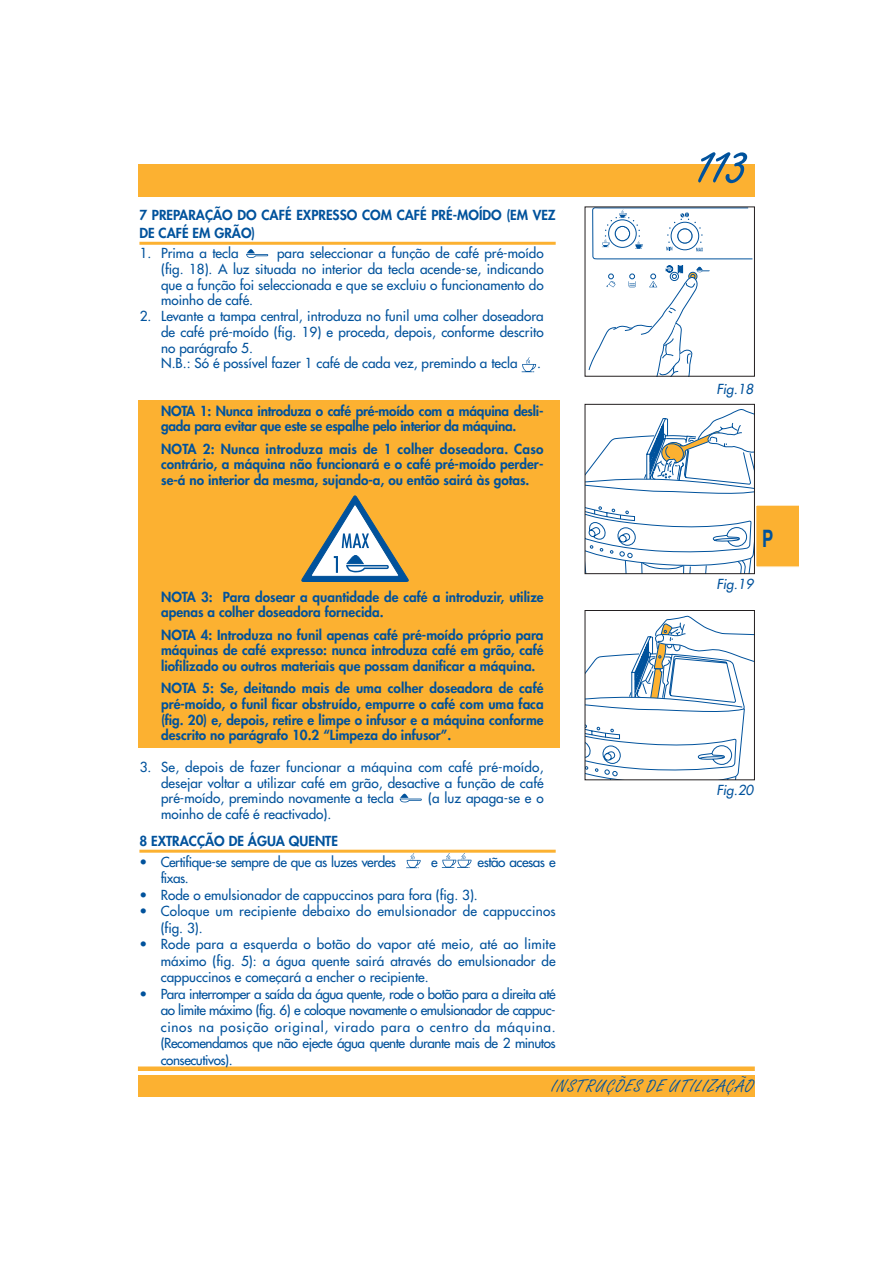
<style>
.page{position:relative;width:893px;height:1263px;background:#fff}
.page>*{position:absolute;margin:0;border:0;box-sizing:border-box;transform-origin:0 0}
.t1{font:60px "Freestyle Script";color:#00529c}
.t2{font:700 24px "Helvetica";color:#00529c;scale:.7 1}
.t3{font:18px "Freestyle Script";letter-spacing:.065em;color:#00529c}
.t4{font:13.5px/15.8px "Futura";color:#00529c;text-align:justify}
.t5{font:800 13.5px/15.8px "Futura";color:#00529c;text-align:justify}
.t6{font:800 13.5px/15.8px "Futura";letter-spacing:-.02em;color:#00529c}
.t7{font:13.5px "Futura";letter-spacing:-.035em;color:#00529c}
.t8{font:italic 13.5px "Futura";color:#00529c}
</style>
<div class="page">
<div style="left:138px;top:1075px;width:616px;height:22px;background:#fcb131"></div>
<div style="left:138px;top:400px;width:421px;height:348px;background:#fcb131"></div>
<div style="left:138px;top:164px;width:616px;height:33px;background:#fcb131"></div>
<div style="left:138px;top:1066px;width:616px;height:5px;background:#fcb131"></div>
<svg style="left:588px;top:209px;width:164px;height:166px"></svg>
<svg style="left:586px;top:409px;width:212px;height:165px"></svg>
<div style="left:584px;top:404px;width:170px;height:170px;border:1px solid #231f20"></div>
<svg style="left:586px;top:616px;width:166px;height:162px"></svg>
<svg style="left:246px;top:249px;width:22px;height:9px"></svg>
<hr style="left:139px;top:242px;width:416px;height:3px;background:#fcb131">
<hr style="left:139px;top:850px;width:416px;height:3px;background:#fcb131">
<svg style="left:302px;top:496px;width:106px;height:86px"></svg>
<svg style="left:442px;top:853px;width:29px;height:15px"></svg>
<svg style="left:406px;top:853px;width:14px;height:15px"></svg>
<svg style="left:399px;top:794px;width:23px;height:8px"></svg>
<svg style="left:521px;top:357px;width:15px;height:15px"></svg>
<p class="t5" style="left:139px;top:207px;width:418px;line-height:18.5px">7 PREPARAÇÃO DO CAFÉ EXPRESSO COM CAFÉ PRÉ-MOÍDO (EM VEZ<br>DE CAFÉ EM GRÃO)</p>
<p class="t4" style="left:140px;top:246px;width:100px">1. Prima a tecla</p>
<p class="t4" style="left:161px;top:246px;width:384px;text-indent:116px">para seleccionar a função de café pré-moído (fig. 18). A luz situada no interior da tecla acende-se, indicando que a função foi seleccionada e que se excluiu o funcionamento do moinho de café.</p>
<p class="t4" style="left:161px;top:309px;width:384px;text-align:left;text-indent:-21px">2. Levante a tampa central, introduza no funil uma colher doseadora de café pré-moído (fig. 19) e proceda, depois, conforme descrito no parágrafo 5.<br>N.B.: Só é possível fazer 1 café de cada vez, premindo a tecla</p>
<p class="t4" style="left:537px;top:356px;width:5px">.</p>
<p class="t6" style="left:161px;top:404px;width:384px">NOTA 1: Nunca introduza o café pré-moído com a máquina desli&shy;gada para evitar que este se espalhe pelo interior da máquina.</p>
<p class="t5" style="left:161px;top:442px;width:384px">NOTA 2: Nunca introduza mais de 1 colher doseadora. Caso contrário, a máquina não funcionará e o café pré-moído perder&shy;se-á no interior da mesma, sujando-a, ou então sairá às gotas.</p>
<h1 class="t1" style="left:697px;top:145px;width:51px">113</h1>
<p class="t8" style="left:716px;top:383px;width:38px">Fig.18</p>
<h2 class="t2" style="left:762px;top:529px;width:18px">P</h2>
<p class="t5" style="left:161px;top:590px;width:384px">NOTA 3: Para dosear a quantidade de café a introduzir, utilize apenas a colher doseadora fornecida.</p>
<p class="t5" style="left:161px;top:628px;width:384px">NOTA 4: Introduza no funil apenas café pré-moído próprio para máquinas de café expresso: nunca introduza café em grão, café liofilizado ou outros materiais que possam danificar a máquina.</p>
<p class="t5" style="left:161px;top:681px;width:384px">NOTA 5: Se, deitando mais de uma colher doseadora de café pré-moído, o funil ficar obstruído, empurre o café com uma faca (fig. 20) e, depois, retire e limpe o infusor e a máquina conforme descrito no parágrafo 10.2 “Limpeza do infusor”.</p>
<p class="t4" style="left:161px;top:760px;width:384px;text-indent:-21px">3. Se, depois de fazer funcionar a máquina com café pré-moído, desejar voltar a utilizar café em grão, desactive a função de café pré-moído, premindo novamente a tecla</p>
<p class="t4" style="left:428px;top:792px;width:117px">(a luz apaga-se e o</p>
<p class="t4" style="left:161px;top:807px;width:172px">moinho de café é reactivado).</p>
<p class="t5" style="left:139px;top:834px;width:200px">8 EXTRACÇÃO DE ÁGUA QUENTE</p>
<p class="t7" style="left:139px;top:855px;width:258px">• Certifique-se sempre de que as luzes verdes</p>
<p class="t4" style="left:431px;top:855px;width:8px">e</p>
<p class="t7" style="left:477px;top:855px;width:80px">estão acesas e</p>
<p class="t4" style="left:161px;top:871px;width:29px">fixas.</p>
<p class="t4" style="left:139px;top:888px;width:340px">• Rode o emulsionador de cappuccinos para fora (fig. 3).</p>
<p class="t4" style="left:161px;top:904px;width:396px;line-height:16.5px;text-indent:-21px">• Coloque um recipiente debaixo do emulsionador de cappuccinos (fig. 3).</p>
<p class="t4" style="left:161px;top:937px;width:396px;line-height:16.5px;text-indent:-21px">• Rode para a esquerda o botão do vapor até meio, até ao limite máximo (fig. 5): a água quente sairá através do emulsionador de cappuccinos e começará a encher o recipiente.</p>
<p class="t4" style="left:161px;top:987px;width:396px;line-height:16.5px;text-indent:-21px">• Para interromper a saída da água quente, rode o botão para a direita até ao limite máximo (fig. 6) e coloque novamente o emulsionador de cappuc&shy;cinos na posição original, virado para o centro da máquina. (Recomendamos que não ejecte água quente durante mais de 2 minutos consecutivos).</p>
<p class="t8" style="left:716px;top:577px;width:38px">Fig.19</p>
<p class="t8" style="left:716px;top:783px;width:38px">Fig.20</p>
<h3 class="t3" style="left:551px;top:1080px;width:203px">INSTRUÇÕES DE UTILIZAÇÃO</h3>
</div>
